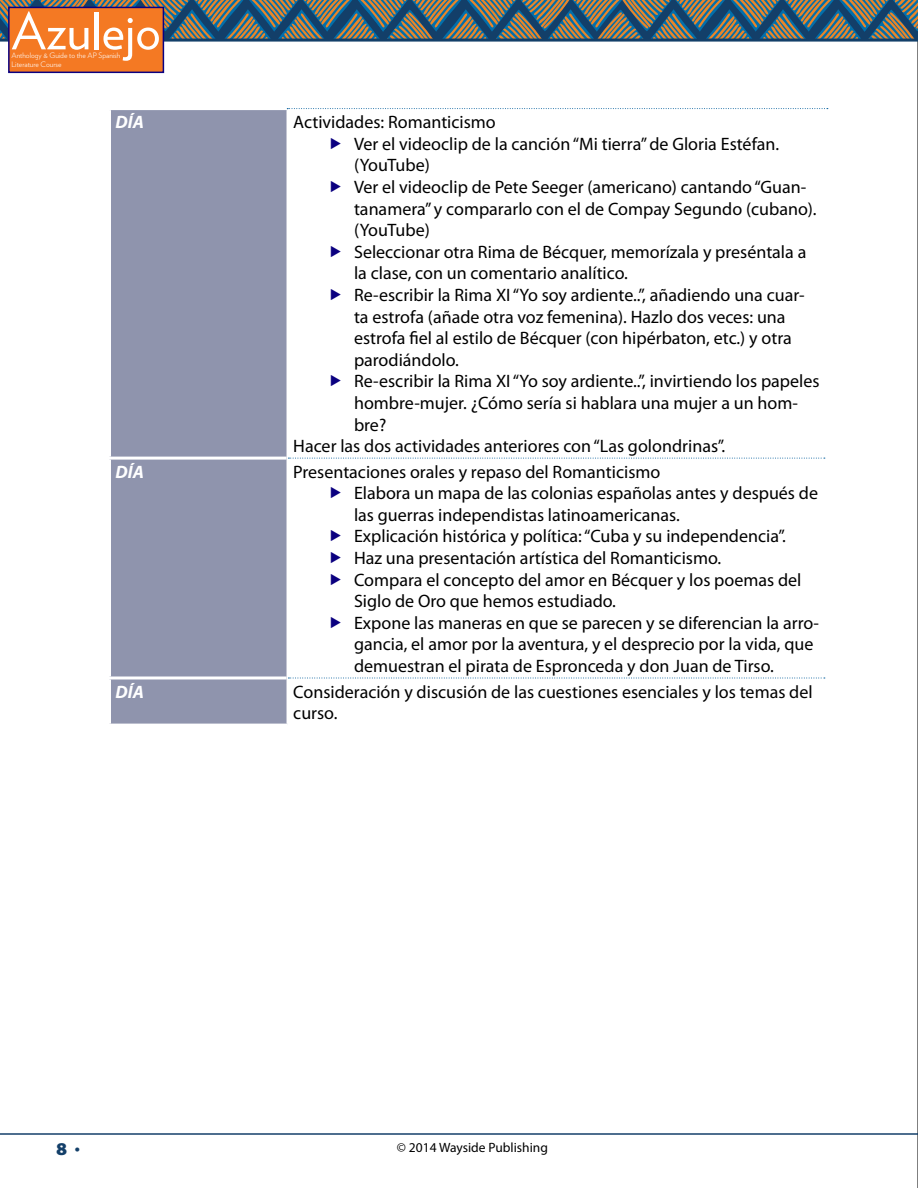
<style>
.page{position:relative;width:918px;height:1188px;background:#fff}
.page>*{position:absolute;margin:0;border:0;box-sizing:border-box;transform-origin:0 0}
.t1{font:51px "Verlag";color:#fff}
.t2{font:18px/21.6px "Myriad Pro";color:#000}
.t3{font:italic 700 18px "Myriad Pro";color:#fff}
.t4{font:900 semi-expanded 18px "Myriad Pro";color:#133f69}
.t5{font:13.5px "Myriad Pro";color:#000}
.t6{font:300 7.5px/9px "Verlag";color:#fff}
.s1{font-size:13.5px}
</style>
<div class="page">
<hr style="left:917px;top:0;width:1px;height:1188px;background:#000">
<svg style="left:0;top:0;width:918px;height:42px"></svg>
<hr style="left:0;top:1133px;width:918px;height:2px;background:#133f69">
<div style="left:8px;top:7px;width:156px;height:66px;background:#f47923;border:2px solid #0b0080"></div>
<div style="left:111px;top:110px;width:176px;height:614px;background:#8f94ad"></div>
<hr style="left:108px;top:457px;width:179px;height:3px;background:#fff">
<svg style="left:109px;top:676px;width:178px;height:4px"></svg>
<hr style="left:108px;top:679px;width:3px;height:45px;background:#fff">
<svg style="left:287px;top:108px;width:541px;height:1px"></svg>
<svg style="left:288px;top:458px;width:537px;height:1px"></svg>
<svg style="left:288px;top:678px;width:537px;height:1px"></svg>
<h1 class="t1" style="left:11px;top:-7px;width:151px">Azulejo</h1>
<p class="t6" style="left:11px;top:51px;width:110px">Anthology &amp; Guide to the AP Spanish<br>Literature Course</p>
<p class="t3" style="left:116px;top:110px;width:30px">DÍA</p>
<p class="t2" style="left:293px;top:111px;width:204px">Actividades: Romanticismo</p>
<p class="t2" style="left:354px;top:133px;width:427px">Ver el videoclip de la canción “Mi tierra” de Gloria Estéfan.</p>
<p class="t2" style="left:354px;top:154px;width:77px">(YouTube)</p>
<p class="t2" style="left:354px;top:176px;width:454px">Ver el videoclip de Pete Seeger (americano) cantando “Guan-</p>
<p class="t2" style="left:354px;top:197px;width:464px">tanamera” y compararlo con el de Compay Segundo (cubano).</p>
<p class="t2" style="left:354px;top:219px;width:77px">(YouTube)</p>
<p class="t2" style="left:354px;top:241px;width:454px">Seleccionar otra Rima de Bécquer, memorízala y preséntala a</p>
<p class="t2" style="left:354px;top:262px;width:275px">la clase, con un comentario analítico.</p>
<p class="t2" style="left:354px;top:284px;width:452px">Re-escribir la Rima XI “Yo soy ardiente..”, añadiendo una cuar-</p>
<p class="t2" style="left:354px;top:305px;width:433px">ta estrofa (añade otra voz femenina). Hazlo dos veces: una</p>
<p class="t2" style="left:354px;top:327px;width:439px">estrofa fiel al estilo de Bécquer (con hipérbaton, etc.) y otra</p>
<p class="t2" style="left:354px;top:349px;width:106px">parodiándolo.</p>
<p class="t2" style="left:354px;top:370px;width:467px">Re-escribir la Rima XI “Yo soy ardiente..”, invirtiendo los papeles</p>
<p class="t2" style="left:354px;top:392px;width:445px">hombre-mujer. ¿Cómo sería si hablara una mujer a un hom-</p>
<p class="t2" style="left:354px;top:413px;width:34px">bre?</p>
<p class="t2" style="left:293px;top:435px;width:433px">Hacer las dos actividades anteriores con “Las golondrinas”.</p>
<p class="t3" style="left:116px;top:460px;width:30px">DÍA</p>
<p class="t2" style="left:354px;top:460px;width:467px;text-indent:-61px">Presentaciones orales y repaso del Romanticismo<br>Elabora un mapa de las colonias españolas antes y después de las guerras independistas latinoamericanas.<br>Explicación histórica y política: “Cuba y su independencia”.<br>Haz una presentación artística del Romanticismo.<br>Compara el concepto del amor en Bécquer y los poemas del Siglo de Oro que hemos estudiado.<br>Expone las maneras en que se parecen y se diferencian la arro&shy;gancia, el amor por la aventura, y el desprecio por la vida, que demuestran el pirata de Espronceda y don Juan de Tirso.</p>
<p class="t3" style="left:116px;top:680px;width:30px">DÍA</p>
<p class="t2" style="left:293px;top:680px;width:521px">Consideración y discusión de las cuestiones esenciales y los temas del curso.</p>
<p class="t4" style="left:56px;top:1138px;width:25px">8 <span class="s1">•</span></p>
<p class="t5" style="left:397px;top:1139px;width:152px">© 2014 Wayside Publishing</p>
</div>
